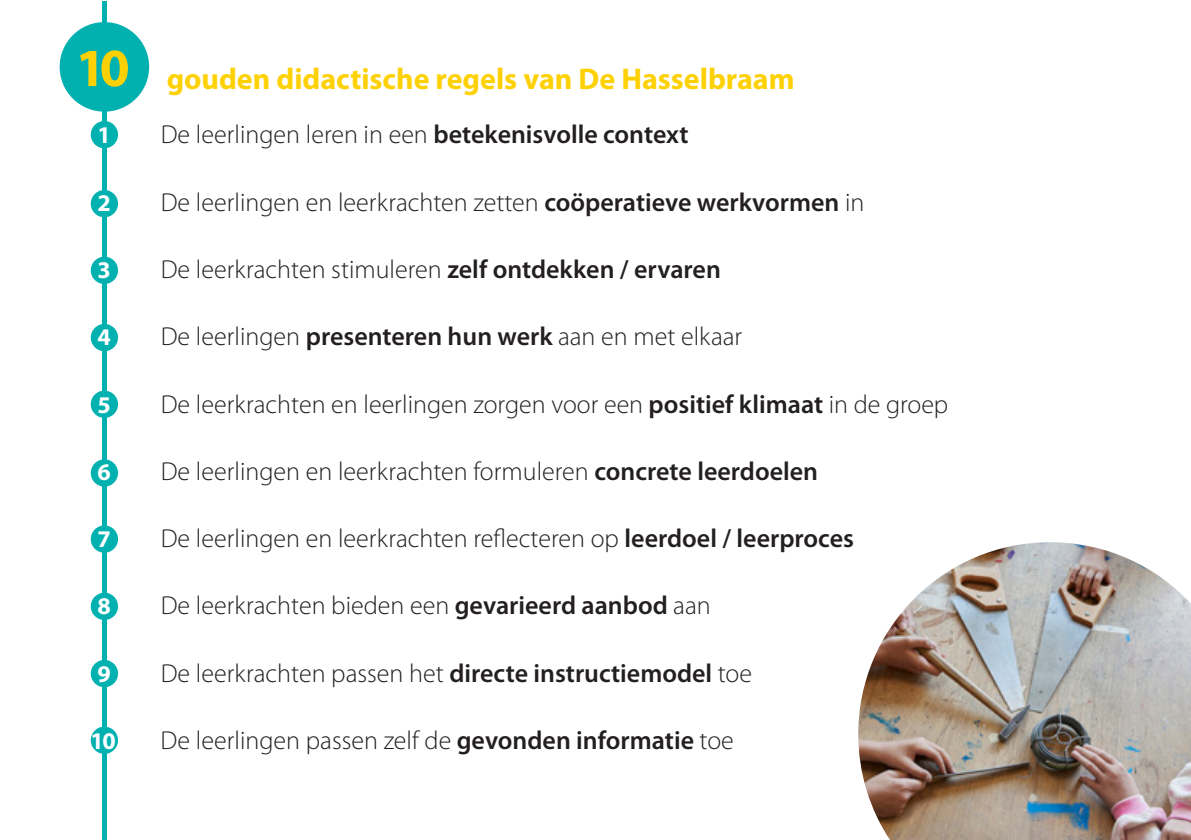
<style>
.page{position:relative;width:1191px;height:840px;background:#fff}
.page>*{position:absolute;margin:0;border:0;box-sizing:border-box;transform-origin:0 0}
.t1{font:700 54px "Myriad Pro";color:#fed105}
.t2{font:700 30px "Myriad Pro";color:#fed105}
.t3{font:300 26px "Myriad Pro";color:#231f20}
.t4{font:700 24px "Myriad Pro";color:#fff}
.s1{font-weight:600}
</style>
<div class="page">
<div style="left:60px;top:22px;width:89px;height:90px;background:#00b1b0;border-radius:50%"></div>
<hr style="left:102px;top:1px;width:4px;height:838px;background:#00b1b0">
<img style="left:858px;top:542px;width:333px;height:297px">
<div style="left:91px;top:121px;width:27px;height:27px;background:#00b1b0;border-radius:50%"></div>
<div style="left:91px;top:190px;width:27px;height:27px;background:#00b1b0;border-radius:50%"></div>
<div style="left:91px;top:256px;width:27px;height:28px;background:#00b1b0;border-radius:50%"></div>
<div style="left:91px;top:324px;width:27px;height:27px;background:#00b1b0;border-radius:50%"></div>
<div style="left:91px;top:390px;width:27px;height:27px;background:#00b1b0;border-radius:50%"></div>
<div style="left:91px;top:525px;width:27px;height:27px;background:#00b1b0;border-radius:50%"></div>
<div style="left:91px;top:592px;width:27px;height:27px;background:#00b1b0;border-radius:50%"></div>
<div style="left:91px;top:659px;width:27px;height:27px;background:#00b1b0;border-radius:50%"></div>
<div style="left:91px;top:726px;width:27px;height:27px;background:#00b1b0;border-radius:50%"></div>
<div style="left:91px;top:459px;width:27px;height:27px;background:#00b1b0;border-radius:50%"></div>
<h1 class="t1" style="left:76px;top:38px;width:55px">10</h1>
<p class="t2" style="left:167px;top:62px;width:629px">gouden didactische regels van De Hasselbraam</p>
<p class="t4" style="left:97px;top:122px;width:15px">1</p>
<p class="t3" style="left:161px;top:119px;width:529px">De leerlingen leren in een <span class="s1">betekenisvolle context</span></p>
<p class="t4" style="left:97px;top:189px;width:15px">2</p>
<p class="t3" style="left:161px;top:186px;width:705px">De leerlingen en leerkrachten zetten <span class="s1">coöperatieve werkvormen</span> in</p>
<p class="t4" style="left:97px;top:256px;width:15px">3</p>
<p class="t3" style="left:161px;top:253px;width:562px">De leerkrachten stimuleren <span class="s1">zelf ontdekken / ervaren</span></p>
<p class="t4" style="left:97px;top:323px;width:15px">4</p>
<p class="t3" style="left:161px;top:321px;width:583px">De leerlingen <span class="s1">presenteren hun werk</span> aan en met elkaar</p>
<p class="t4" style="left:97px;top:391px;width:15px">5</p>
<p class="t3" style="left:161px;top:388px;width:789px">De leerkrachten en leerlingen zorgen voor een <span class="s1">positief klimaat</span> in de groep</p>
<p class="t4" style="left:97px;top:458px;width:15px">6</p>
<p class="t3" style="left:161px;top:455px;width:659px">De leerlingen en leerkrachten formuleren <span class="s1">concrete leerdoelen</span></p>
<p class="t4" style="left:97px;top:525px;width:15px">7</p>
<p class="t3" style="left:161px;top:522px;width:695px">De leerlingen en leerkrachten reflecteren op <span class="s1">leerdoel / leerproces</span></p>
<p class="t4" style="left:97px;top:592px;width:15px">8</p>
<p class="t3" style="left:161px;top:589px;width:551px">De leerkrachten bieden een <span class="s1">gevarieerd aanbod</span> aan</p>
<p class="t4" style="left:97px;top:659px;width:15px">9</p>
<p class="t3" style="left:161px;top:657px;width:593px">De leerkrachten passen het <span class="s1">directe instructiemodel</span> toe</p>
<p class="t4" style="left:91px;top:727px;width:27px">10</p>
<p class="t3" style="left:161px;top:724px;width:574px">De leerlingen passen zelf de <span class="s1">gevonden informatie</span> toe</p>
</div>
